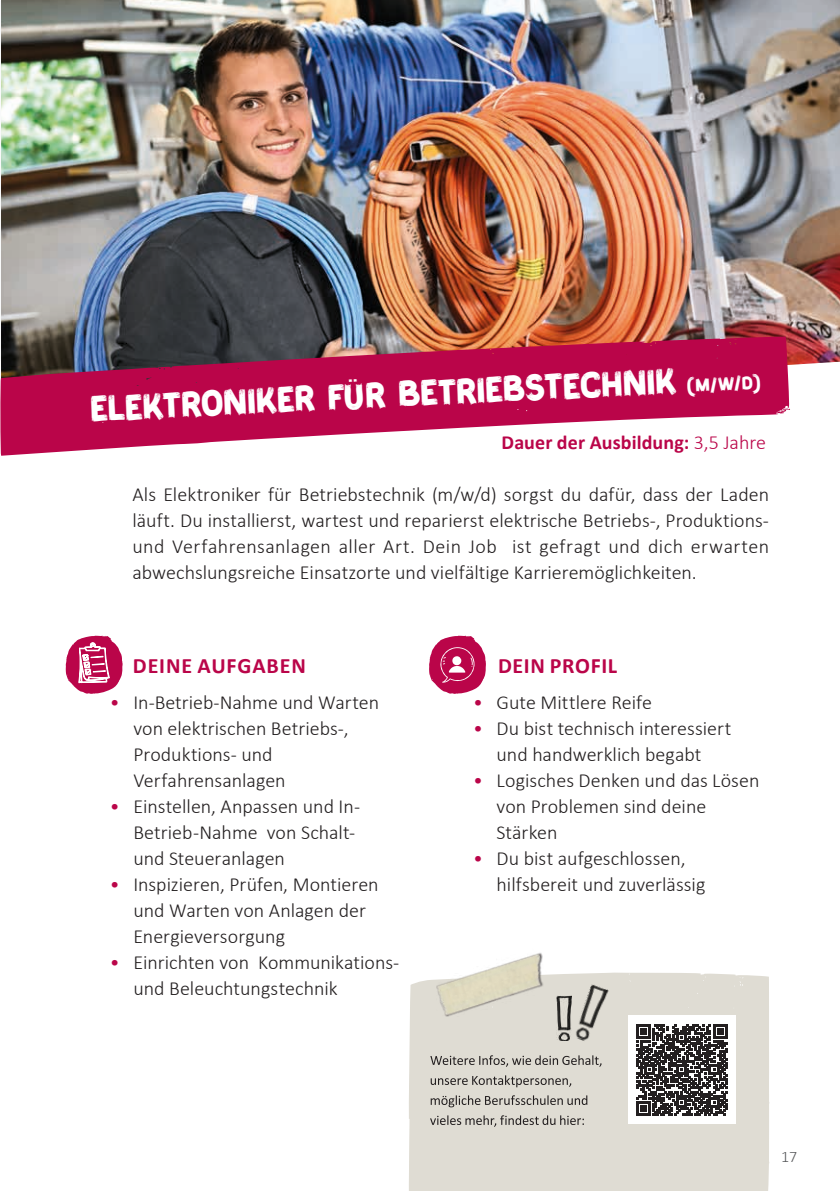
<style>
.page{position:relative;width:840px;height:1191px;background:#fff}
.page>*{position:absolute;margin:0;border:0;box-sizing:border-box;transform-origin:0 0}
.t1{font:32px "Painless";color:#fff}
.t2{font:700 22px "Calibri";letter-spacing:.03em;color:#ba0549}
.t3{font:300 20px/26px "Calibri";color:#231f20}
.t4{font:700 20px "Calibri";letter-spacing:.005em;color:#ba0549}
.t5{font:300 16px "Calibri";color:#57585a}
.s1{font-size:16px}
.s2{font-weight:300}
.s3{color:#ba0549}
</style>
<div class="page">
<img style="left:1px;top:0;width:838px;height:410px">
<svg style="left:0;top:336px;width:789px;height:120px;fill:#ba0549"></svg>
<svg style="left:409px;top:972px;width:359px;height:60px;background:#e1ded5"></svg>
<div style="left:409px;top:1032px;width:359px;height:42px;background:#dfdcd3"></div>
<div style="left:409px;top:1074px;width:359px;height:117px;background:#dfdcd3"></div>
<img style="left:430px;top:953px;width:123px;height:70px">
<img style="left:571px;top:984px;width:38px;height:59px">
<img style="left:555px;top:995px;width:16px;height:46px">
<svg style="left:429px;top:635px;width:57px;height:59px"></svg>
<svg style="left:66px;top:635px;width:57px;height:59px"></svg>
<div style="left:627px;top:1015px;width:107px;height:109px;background:#fff"></div>
<svg style="left:636px;top:1024px;width:90px;height:91px"></svg>
<svg style="left:430px;top:1115px;width:153px;height:11px;background:#b4b1aa"></svg>
<svg style="left:430px;top:1095px;width:157px;height:12px;background:#b5b2ab"></svg>
<svg style="left:430px;top:1075px;width:141px;height:12px;background:#b7b3ac"></svg>
<svg style="left:430px;top:1055px;width:171px;height:11px;background:#b3b0a9"></svg>
<h1 class="t1" style="left:90px;top:389px;width:671px;rotate:-3deg">Elektroniker für Betriebstechnik <span class="s1">(m/w/d)</span></h1>
<p class="t4" style="left:501px;top:430px;width:266px">Dauer der Ausbildung: <span class="s2">3,5 Jahre</span></p>
<p class="t3" style="left:132px;top:480px;width:637px;text-align:justify">Als Elektroniker für Betriebstechnik (m/w/d) sorgst du dafür, dass der Laden läuft. Du installierst, wartest und reparierst elektrische Betriebs-, Produktions&shy;und Verfahrensanlagen aller Art. Dein Job ist gefragt und dich erwarten abwechslungsreiche Einsatzorte und vielfältige Karrieremöglichkeiten.</p>
<p class="t2" style="left:133px;top:651px;width:174px">DEINE AUFGABEN</p>
<p class="t2" style="left:498px;top:651px;width:121px">DEIN PROFIL</p>
<p class="t3" style="left:133px;top:688px;width:247px;text-indent:-24px"><span class="s3">•</span> In-Betrieb-Nahme und Warten von elektrischen Betriebs-,<br>Produktions- und<br>Verfahrensanlagen</p>
<p class="t3" style="left:133px;top:792px;width:228px;text-indent:-24px"><span class="s3">•</span> Einstellen, Anpassen und In-<br>Betrieb-Nahme von Schalt&shy;und Steueranlagen</p>
<p class="t3" style="left:133px;top:870px;width:247px;text-indent:-24px"><span class="s3">•</span> Inspizieren, Prüfen, Montieren und Warten von Anlagen der<br>Energieversorgung</p>
<p class="t3" style="left:133px;top:948px;width:267px;text-indent:-24px"><span class="s3">•</span> Einrichten von Kommunikations&shy;und Beleuchtungstechnik</p>
<p class="t3" style="left:473px;top:688px;width:180px"><span class="s3">•</span> Gute Mittlere Reife</p>
<p class="t3" style="left:473px;top:714px;width:260px;text-align:center"><span class="s3">•</span> Du bist technisch interessiert und handwerklich begabt</p>
<p class="t3" style="left:496px;top:766px;width:264px;text-indent:-24px"><span class="s3">•</span> Logisches Denken und das Lösen von Problemen sind deine<br>Stärken</p>
<p class="t3" style="left:496px;top:844px;width:210px;text-indent:-24px"><span class="s3">•</span> Du bist aufgeschlossen, hilfsbereit und zuverlässig</p>
<p class="t5" style="left:780px;top:1146px;width:18px">17</p>
</div>
